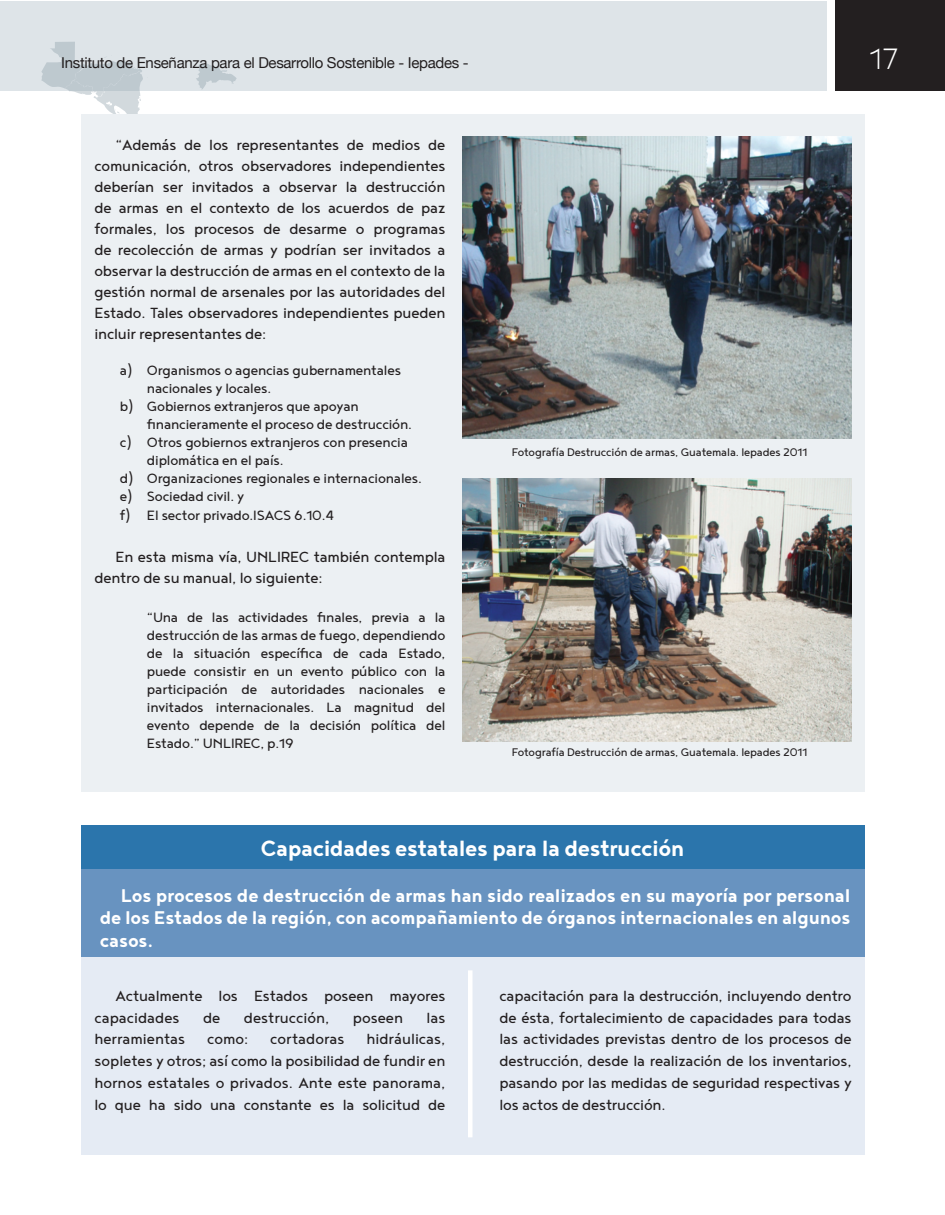
<style>
.page{position:relative;width:945px;height:1215px;background:#fff}
.page>*{position:absolute;margin:0;border:0;box-sizing:border-box;transform-origin:0 0}
.t1{font:200 36px "Noyh";color:#fff}
.t2{font:700 27px "Noyh";letter-spacing:-.02em;color:#fff}
.t3{font:700 22.5px/22.5px "Noyh";letter-spacing:-.01em;color:#fff;text-align:justify}
.t4{font:18px/21.8px "Noyh";letter-spacing:-.01em;color:#231f20;text-align:justify}
.t5{font:16.5px/18px "Noyh";letter-spacing:-.01em;color:#231f20;text-align:justify}
.t6{font:15px "Helvetica Neue";letter-spacing:-.02em;color:#231f20}
.t7{font:13.5px "Noyh";letter-spacing:-.01em;color:#231f20}
</style>
<div class="page">
<div style="left:14px;top:2px;width:812px;height:89px;background:#dee4e8"></div>
<div style="left:0;top:2px;width:14px;height:89px;background:#dee4e8"></div>
<div style="left:835px;top:0;width:110px;height:91px;background:#231f20"></div>
<img style="left:41px;top:42px;width:77px;height:56px">
<div style="left:81px;top:824px;width:783px;height:52px;background:#2b75ac"></div>
<div style="left:81px;top:876px;width:783px;height:278px;background:#e5ebf4"></div>
<div style="left:81px;top:115px;width:783px;height:677px;background:#ecf0f3"></div>
<div style="left:81px;top:869px;width:783px;height:87px;background:#6893c0"></div>
<img style="left:463px;top:136px;width:389px;height:302px">
<img style="left:463px;top:478px;width:389px;height:263px">
<hr style="left:468px;top:970px;width:4px;height:167px;background:#fff">
<p class="t6" style="left:61px;top:52px;width:409px">Instituto de Enseñanza para el Desarrollo Sostenible - Iepades -</p>
<h1 class="t1" style="left:869px;top:39px;width:31px">17</h1>
<p class="t4" style="left:94px;top:133px;width:353px;line-height:21.1px;text-indent:21px">“Además de los representantes de medios de comunicación, otros observadores independientes deberían ser invitados a observar la destrucción de armas en el contexto de los acuerdos de paz formales, los procesos de desarme o programas de recolección de armas y podrían ser invitados a observar la destrucción de armas en el contexto de la gestión normal de arsenales por las autoridades del Estado. Tales observadores independientes pueden incluir representantes de:</p>
<p class="t5" style="left:120px;top:361px;width:283px">a) Organismos o agencias gubernamentales</p>
<p class="t5" style="left:147px;top:379px;width:126px">nacionales y locales.</p>
<p class="t5" style="left:120px;top:397px;width:240px">b) Gobiernos extranjeros que apoyan</p>
<p class="t5" style="left:147px;top:415px;width:267px">financieramente el proceso de destrucción.</p>
<p class="t5" style="left:120px;top:433px;width:290px">c) Otros gobiernos extranjeros con presencia</p>
<p class="t5" style="left:147px;top:451px;width:138px">diplomática en el país.</p>
<p class="t5" style="left:120px;top:469px;width:304px">d) Organizaciones regionales e internacionales.</p>
<p class="t5" style="left:120px;top:487px;width:126px">e) Sociedad civil. y</p>
<p class="t5" style="left:120px;top:506px;width:215px">f) El sector privado.ISACS 6.10.4</p>
<p class="t4" style="left:94px;top:546px;width:353px;line-height:21px;text-indent:21px">En esta misma vía, UNLIREC también contempla dentro de su manual, lo siguiente:</p>
<p class="t5" style="left:147px;top:608px;width:300px">“Una de las actividades finales, previa a la destrucción de las armas de fuego, dependiendo de la situación específica de cada Estado, puede consistir en un evento público con la participación de autoridades nacionales e invitados internacionales. La magnitud del evento depende de la decisión política del Estado.” UNLIREC, p.19</p>
<p class="t7" style="left:512px;top:445px;width:297px">Fotografía Destrucción de armas, Guatemala. Iepades 2011</p>
<p class="t7" style="left:512px;top:745px;width:297px">Fotografía Destrucción de armas, Guatemala. Iepades 2011</p>
<h2 class="t2" style="left:261px;top:833px;width:425px">Capacidades estatales para la destrucción</h2>
<p class="t3" style="left:100px;top:884px;width:752px;text-indent:21px">Los procesos de destrucción de armas han sido realizados en su mayoría por personal de los Estados de la región, con acompañamiento de órganos internacionales en algunos casos.</p>
<p class="t4" style="left:94px;top:984px;width:353px;text-indent:21px">Actualmente los Estados poseen mayores capacidades</p>
<p class="t4" style="left:203px;top:1006px;width:19px">de</p>
<p class="t4" style="left:244px;top:1006px;width:87px">destrucción,</p>
<p class="t4" style="left:353px;top:1006px;width:52px">poseen</p>
<p class="t4" style="left:94px;top:1006px;width:353px;text-indent:332px">las herramientas como: cortadoras hidráulicas, sopletes y otros; así como la posibilidad de fundir en hornos estatales o privados. Ante este panorama, lo que ha sido una constante es la solicitud de</p>
<p class="t4" style="left:500px;top:984px;width:354px">capacitación para la destrucción, incluyendo dentro de ésta, fortalecimiento de capacidades para todas las actividades previstas dentro de los procesos de destrucción, desde la realización de los inventarios, pasando por las medidas de seguridad respectivas y los actos de destrucción.</p>
</div>
